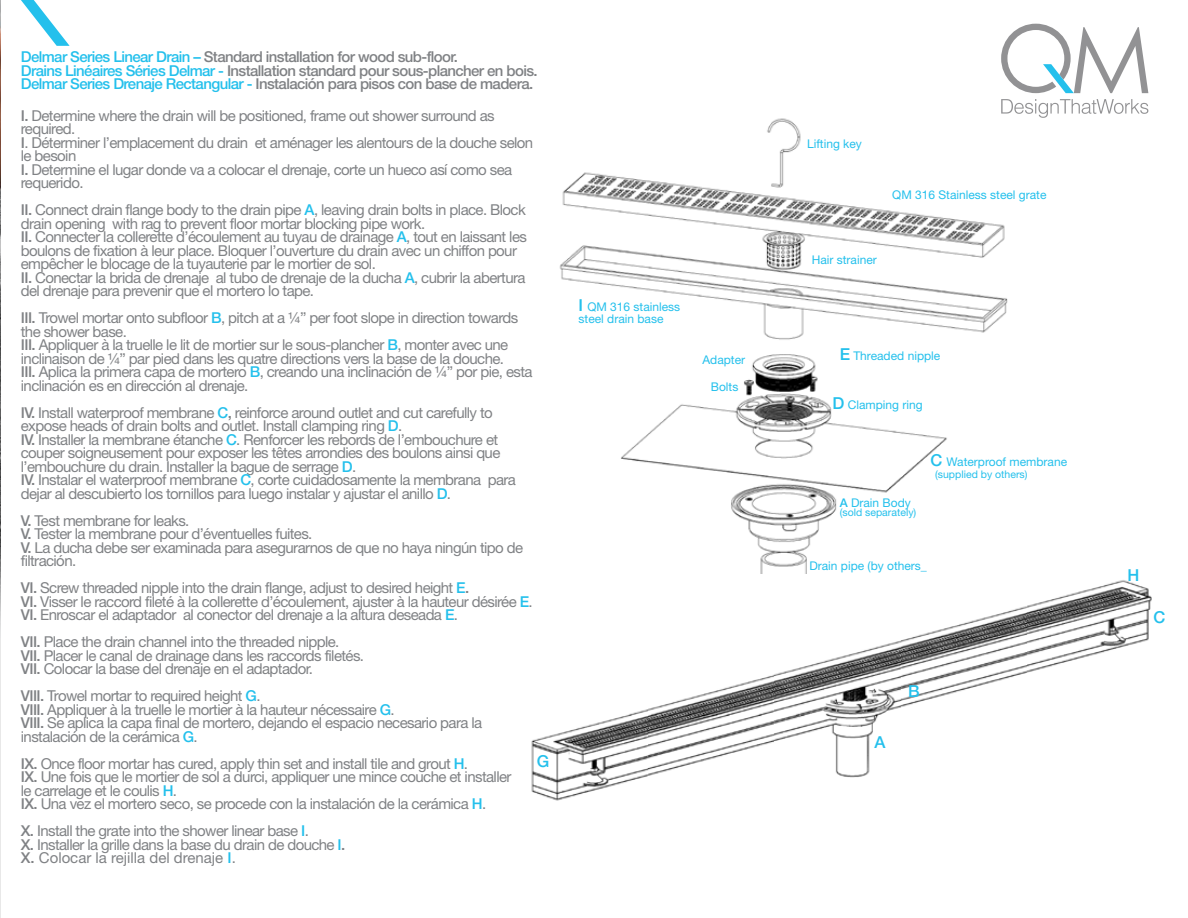
<style>
.page{position:relative;width:1188px;height:918px;background:#fff}
.page>*{position:absolute;margin:0;border:0;box-sizing:border-box;transform-origin:0 0}
.t1{font:500 16.5px "Helvetica Neue LT Std";color:#24c0ec}
.t2{font:15px/13.5px "Helvetica Neue LT Std";letter-spacing:-.04em;color:#808285}
.t3{font:500 15px/13.5px "Helvetica Neue LT Std";letter-spacing:-.04em;color:#808285}
.t4{font:12px/12px "Helvetica Neue LT Std";color:#24c0ec}
.t5{font:10.5px "Helvetica Neue LT Std";color:#24c0ec}
.s1{color:#24c0ec}
.s2{font-weight:500}
.s3{font-weight:500;color:#24c0ec}
.s4{font-weight:500;font-size:16.5px}
</style>
<div class="page">
<img style="left:559px;top:118px;width:449px;height:456px">
<img style="left:531px;top:580px;width:621px;height:221px">
<svg style="left:0;top:0;width:1px;height:918px"></svg>
<svg style="left:1001px;top:99px;width:147px;height:19px"></svg>
<svg style="left:1001px;top:24px;width:147px;height:69px"></svg>
<svg style="left:21px;top:0;width:49px;height:46px"></svg>
<p class="t3" style="left:21px;top:50px;width:518px"><span class="s1">Delmar Series Linear Drain –</span> Standard installation for wood sub-floor.<br><span class="s1">Drains Linéaires Séries Delmar -</span> Installation standard pour sous-plancher en bois.<br><span class="s1">Delmar Series Drenaje Rectangular -</span> Instalación para pisos con base de madera.</p>
<p class="t2" style="left:21px;top:108px;width:514px"><span class="s2">I.</span> Determine where the drain will be positioned, frame out shower surround as required.<br><span class="s2">I</span>. Déterminer l’emplacement du drain et aménager les alentours de la douche selon le besoin<br><span class="s2">I.</span> Determine el lugar donde va a colocar el drenaje, corte un hueco así como sea requerido.</p>
<p class="t2" style="left:21px;top:203px;width:508px"><span class="s2">II.</span> Connect drain flange body to the drain pipe <span class="s3">A</span>, leaving drain bolts in place. Block drain opening with rag to prevent floor mortar blocking pipe work.<br><span class="s2">II.</span> Connecter la collerette d’écoulement au tuyau de drainage <span class="s3">A</span>, tout en laissant les boulons de fixation à leur place. Bloquer l’ouverture du drain avec un chiffon pour empêcher le blocage de la tuyauterie par le mortier de sol.<br><span class="s2">II.</span> Conectar la brida de drenaje al tubo de drenaje de la ducha <span class="s3">A</span>, cubrir la abertura del drenaje para prevenir que el mortero lo tape.</p>
<p class="t2" style="left:21px;top:311px;width:513px"><span class="s2">III.</span> Trowel mortar onto subfloor <span class="s3">B</span>, pitch at a ¼” per foot slope in direction towards the shower base.<br><span class="s2">III.</span> Appliquer à la truelle le lit de mortier sur le sous-plancher <span class="s3">B</span>, monter avec une inclinaison de ¼” par pied dans les quatre directions vers la base de la douche.<br><span class="s2">III.</span> Aplica la primera capa de mortero <span class="s3">B</span>, creando una inclinación de ¼” por pie, esta inclinación es en dirección al drenaje.</p>
<p class="t2" style="left:21px;top:405px;width:497px"><span class="s2">IV.</span> Install waterproof membrane <span class="s3">C</span><span class="s2">,</span> reinforce around outlet and cut carefully to expose heads of drain bolts and outlet. Install clamping ring <span class="s3">D</span>.<br><span class="s2">IV.</span> Installer la membrane étanche <span class="s3">C</span>. Renforcer les rebords de l’embouchure et couper soigneusement pour exposer les têtes arrondies des boulons ainsi que l’embouchure du drain. Installer la bague de serrage <span class="s3">D</span>.<br><span class="s2">IV.</span> Instalar el waterproof membrane <span class="s3">C</span>, corte cuidadosamente la membrana para dejar al descubierto los tornillos para luego instalar y ajustar el anillo <span class="s3">D</span>.</p>
<p class="t2" style="left:21px;top:513px;width:504px"><span class="s2">V.</span> Test membrane for leaks.<br><span class="s2">V.</span> Tester la membrane pour d’éventuelles fuites.<br><span class="s2">V.</span> La ducha debe ser examinada para asegurarnos de que no haya ningún tipo de filtración.</p>
<p class="t2" style="left:21px;top:581px;width:513px"><span class="s2">VI.</span> Screw threaded nipple into the drain flange, adjust to desired height <span class="s3">E</span><span class="s2">.<br>VI.</span> Visser le raccord fileté à la collerette d’écoulement, ajuster à la hauteur désirée <span class="s3">E</span>.<br><span class="s2">VI.</span> Enroscar el adaptador al conector del drenaje a la altura deseada <span class="s3">E</span>.</p>
<p class="t2" style="left:21px;top:635px;width:345px"><span class="s2">VII.</span> Place the drain channel into the threaded nipple.<br><span class="s2">VII.</span> Placer le canal de drainage dans les raccords filetés.<br><span class="s2">VII.</span> Colocar la base del drenaje en el adaptador.</p>
<p class="t2" style="left:21px;top:689px;width:463px"><span class="s2">VIII.</span> Trowel mortar to required height <span class="s3">G</span>.<br><span class="s2">VIII.</span> Appliquer à la truelle le mortier à la hauteur nécessaire <span class="s3">G</span>.<br><span class="s2">VIII.</span> Se aplica la capa final de mortero, dejando el espacio necesario para la instalación de la cerámica <span class="s3">G</span>.</p>
<p class="t2" style="left:21px;top:756px;width:492px"><span class="s2">IX.</span> Once floor mortar has cured, apply thin set and install tile and grout <span class="s3">H</span>.<br><span class="s2">IX.</span> Une fois que le mortier de sol a durci, appliquer une mince couche et installer le carrelage et le coulis <span class="s3">H</span>.<br><span class="s2">IX.</span> Una vez el mortero seco, se procede con la instalación de la cerámica <span class="s3">H</span>.</p>
<p class="t2" style="left:21px;top:824px;width:326px"><span class="s2">X.</span> Install the grate into the shower linear base <span class="s3">I</span>.<br><span class="s2">X.</span> Installer la grille dans la base du drain de douche <span class="s3">I</span><span class="s2">.<br>X.</span> Colocar la rejilla del drenaje <span class="s3">I</span>.</p>
<p class="t1" style="left:537px;top:751px;width:14px">G</p>
<p class="t4" style="left:579px;top:301px;width:103px"><span class="s4">I</span> QM 316 stainless steel drain base</p>
<p class="t4" style="left:702px;top:354px;width:44px">Adapter</p>
<p class="t4" style="left:711px;top:381px;width:29px">Bolts</p>
<p class="t4" style="left:807px;top:137px;width:56px">Lifting key</p>
<p class="t4" style="left:892px;top:189px;width:156px">QM 316 Stainless steel grate</p>
<p class="t4" style="left:812px;top:254px;width:67px">Hair strainer</p>
<p class="t4" style="left:840px;top:349px;width:102px"><span class="s4">E</span> Threaded nipple</p>
<p class="t4" style="left:832px;top:399px;width:92px"><span class="s4">D</span> Clamping ring</p>
<p class="t4" style="left:840px;top:496px;width:73px"><span class="s2">A</span> Drain Body</p>
<p class="t5" style="left:840px;top:506px;width:78px">(sold separately)</p>
<p class="t4" style="left:931px;top:456px;width:138px"><span class="s4">C</span> Waterproof membrane</p>
<p class="t5" style="left:935px;top:468px;width:94px">(supplied by others)</p>
<p class="t4" style="left:809px;top:560px;width:119px">Drain pipe (by others_</p>
<p class="t1" style="left:874px;top:733px;width:13px">A</p>
<p class="t1" style="left:908px;top:681px;width:13px">B</p>
<p class="t1" style="left:1127px;top:565px;width:13px">H</p>
<p class="t1" style="left:1154px;top:608px;width:13px">C</p>
</div>
